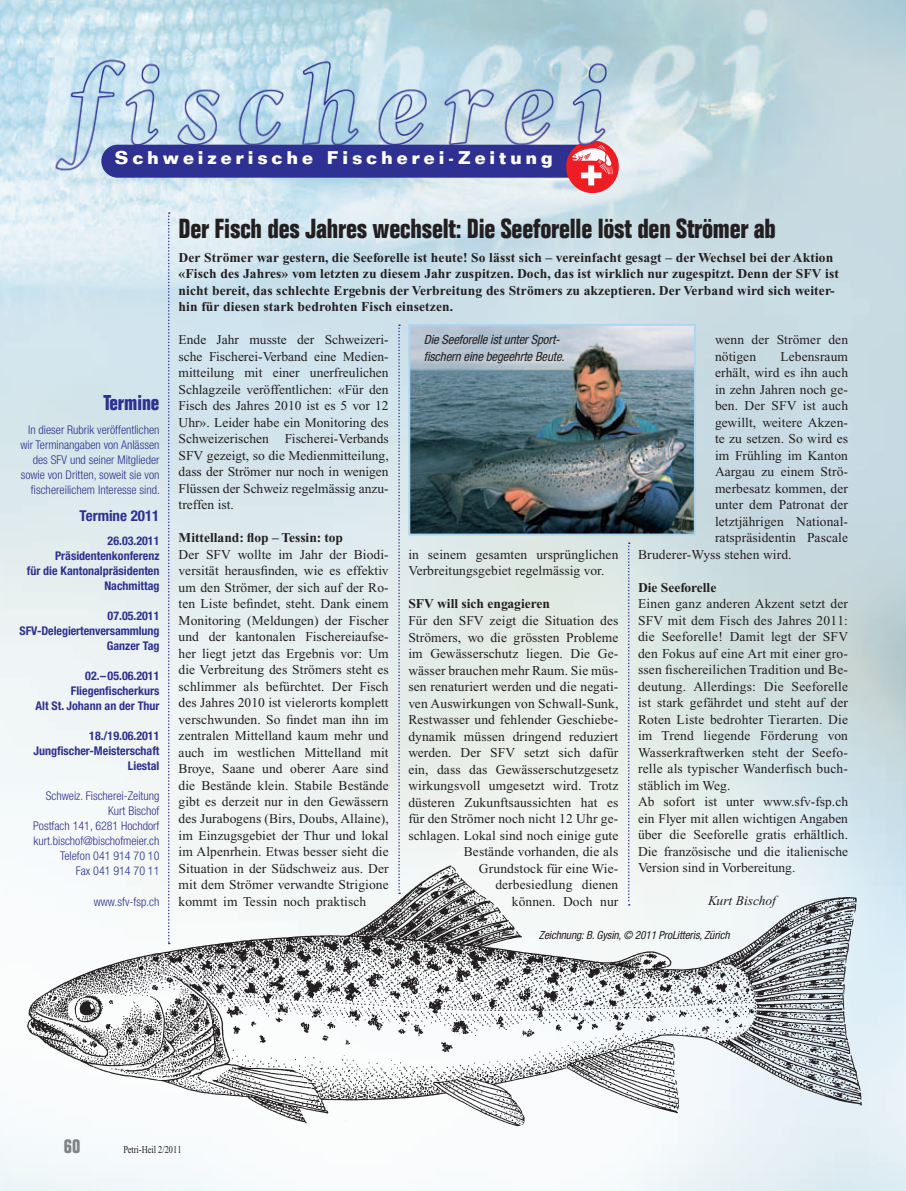
<style>
.page{position:relative;width:906px;height:1191px;background:#fff}
.page>*{position:absolute;margin:0;border:0;box-sizing:border-box;transform-origin:0 0}
.t1{font:700 condensed 27px "Folio";letter-spacing:-.01em;color:#231f20}
.t2{font:700 condensed 21px "Folio";color:#2e3092}
.t3{font:700 condensed 19.5px "Folio";color:#808285}
.t4{font:700 18px "Folio";letter-spacing:.215em;color:#fff}
.t5{font:700 condensed 15px "Helvetica Neue";color:#2e3092}
.t6{font:13.5px/16.5px "Times";letter-spacing:.01em;color:#231f20}
.t7{font:700 13.5px/16.5px "Times";letter-spacing:.01em;color:#231f20}
.t8{font:italic 13.5px "Times";color:#231f20}
.t9{font:italic condensed 12.75px/16.5px "Helvetica Neue";letter-spacing:-.01em;color:#231f20}
.t10{font:300 condensed 12px/15px "Helvetica Neue";color:#2e3092;text-align:right}
.t11{font:700 condensed 12px/15px "Helvetica Neue";color:#2e3092;text-align:right}
.t12{font:italic condensed 11.25px "Helvetica Neue";letter-spacing:-.01em;color:#231f20}
.t13{font:10.5px "Times";color:#231f20;scale:.8 1}
</style>
<div class="page">
<img style="left:0;top:0;width:906px;height:1191px">
<svg style="left:168px;top:212px;width:2px;height:612px"></svg>
<svg style="left:398px;top:324px;width:2px;height:500px"></svg>
<img style="left:5px;top:824px;width:901px;height:330px">
<svg style="left:628px;top:542px;width:2px;height:363px"></svg>
<img style="left:411px;top:327px;width:282px;height:205px">
<div style="left:408px;top:324px;width:288px;height:211px;border:2px solid #aad6f2"></div>
<svg style="left:101px;top:140px;width:518px;height:53px;background:#d8dce3"></svg>
<img style="left:39px;top:44px;width:579px;height:136px">
<h3 class="t4" style="left:115px;top:146px;width:439px">Schweizerische Fischerei-Zeitung</h3>
<h2 class="t2" style="left:103px;top:391px;width:57px">Termine</h2>
<p class="t10" style="left:20px;top:422px;width:141px">In dieser Rubrik veröffentlichen wir Terminangaben von Anlässen des SFV und seiner Mitglieder sowie von Dritten, soweit sie von fischereilichem Interesse sind.</p>
<p class="t5" style="left:80px;top:507px;width:81px">Termine 2011</p>
<p class="t11" style="left:27px;top:533px;width:134px">26.03.2011<br>Präsidentenkonferenz<br>für die Kantonalpräsidenten<br>Nachmittag</p>
<p class="t11" style="left:20px;top:608px;width:141px">07.05.2011<br>SFV-Delegiertenversammlung<br>Ganzer Tag</p>
<p class="t11" style="left:36px;top:668px;width:125px">02.– 05.06.2011<br>Fliegenfischerkurs<br>Alt St. Johann an der Thur</p>
<p class="t11" style="left:34px;top:728px;width:127px">18./19.06.2011<br>Jungfischer-Meisterschaft<br>Liestal</p>
<p class="t10" style="left:33px;top:788px;width:128px">Schweiz. Fischerei-Zeitung<br>Kurt Bischof<br>Postfach 141, 6281 Hochdorf kurt.bischof@bischofmeier.ch<br>Telefon 041 914 70 10<br>Fax 041 914 70 11</p>
<p class="t10" style="left:94px;top:893px;width:67px">www.sfv-fsp.ch</p>
<h1 class="t1" style="left:179px;top:213px;width:599px">Der Fisch des Jahres wechselt: Die Seeforelle löst den Strömer ab</h1>
<p class="t7" style="left:179px;top:249px;width:662px">Der Strömer war gestern, die Seeforelle ist heute! So lässt sich – vereinfacht gesagt – der Wechsel bei der Aktion «Fisch des Jahres» vom letzten zu diesem Jahr zuspitzen. Doch, das ist wirklich nur zugespitzt. Denn der SFV ist nicht bereit, das schlechte Ergebnis der Verbreitung des Strömers zu akzeptieren. Der Verband wird sich weiter&shy;hin für diesen stark bedrohten Fisch einsetzen.</p>
<p class="t6" style="left:179px;top:332px;width:212px;text-align:justify">Ende Jahr musste der Schweizeri&shy;sche Fischerei-Verband eine Medien&shy;mitteilung mit einer unerfreulichen Schlagzeile veröffentlichen: «Für den Fisch des Jahres 2010 ist es 5 vor 12<br>Uhr». Leider habe ein Monitoring des Schweizerischen Fischerei-Verbands SFV gezeigt, so die Medienmitteilung, dass der Strömer nur noch in wenigen Flüssen der Schweiz regelmässig anzu&shy;treffen ist.</p>
<p class="t7" style="left:179px;top:530px;width:166px">Mittelland: flop – Tessin: top</p>
<p class="t6" style="left:179px;top:546px;width:212px;text-align:justify">Der SFV wollte im Jahr der Biodi&shy;versität herausfinden, wie es effektiv um den Strömer, der sich auf der Ro&shy;ten Liste befindet, steht. Dank einem Monitoring (Meldungen) der Fischer und der kantonalen Fischereiaufse&shy;her liegt jetzt das Ergebnis vor: Um die Verbreitung des Strömers steht es schlimmer als befürchtet. Der Fisch des Jahres 2010 ist vielerorts komplett verschwunden. So findet man ihn im zentralen Mittelland kaum mehr und auch im westlichen Mittelland mit Broye, Saane und oberer Aare sind die Bestände klein. Stabile Bestände gibt es derzeit nur in den Gewässern des Jurabogens (Birs, Doubs, Allaine), im Einzugsgebiet der Thur und lokal im Alpenrhein. Etwas besser sieht die Situation in der Südschweiz aus. Der mit dem Strömer verwandte Strigione kommt im Tessin noch praktisch</p>
<p class="t6" style="left:715px;top:331px;width:135px">wenn der Strömer den nötigen</p>
<p class="t9" style="left:424px;top:331px;width:142px">Die Seeforelle ist unter Sport&shy;fischern eine begeehrte Beute.</p>
<p class="t6" style="left:780px;top:348px;width:69px">Lebensraum</p>
<p class="t6" style="left:715px;top:364px;width:135px">erhält, wird es ihn auch</p>
<p class="t6" style="left:715px;top:381px;width:135px">in zehn Jahren noch ge-</p>
<p class="t6" style="left:715px;top:397px;width:135px">ben. Der SFV ist auch</p>
<p class="t6" style="left:715px;top:414px;width:135px">gewillt, weitere Akzen-</p>
<p class="t6" style="left:715px;top:430px;width:135px">te zu setzen. So wird es</p>
<p class="t6" style="left:715px;top:447px;width:135px">im Frühling im Kanton</p>
<p class="t6" style="left:715px;top:463px;width:135px">Aargau zu einem Strö-</p>
<p class="t6" style="left:715px;top:480px;width:135px">merbesatz kommen, der</p>
<p class="t6" style="left:715px;top:496px;width:135px">unter dem Patronat der</p>
<p class="t6" style="left:715px;top:513px;width:135px">letztjährigen National-</p>
<p class="t6" style="left:715px;top:529px;width:135px">ratspräsidentin Pascale</p>
<p class="t6" style="left:638px;top:546px;width:155px">Bruderer-Wyss stehen wird.</p>
<p class="t7" style="left:638px;top:579px;width:80px">Die Seeforelle</p>
<p class="t6" style="left:638px;top:595px;width:212px">Einen ganz anderen Akzent setzt der SFV mit dem Fisch des Jahres 2011: die Seeforelle! Damit legt der SFV den Fokus auf eine Art mit einer gro&shy;ssen fischereilichen Tradition und Be&shy;deutung. Allerdings: Die Seeforelle ist stark gefährdet und steht auf der Roten Liste bedrohter Tierarten. Die im Trend liegende Förderung von Wasserkraftwerken steht der Seefo&shy;relle als typischer Wanderfisch buch&shy;stäblich im Weg.<br>Ab sofort ist unter www.sfv-fsp.ch ein Flyer mit allen wichtigen Angaben über die Seeforelle gratis erhältlich.<br>Die französische und die italienische Version sind in Vorbereitung.</p>
<p class="t8" style="left:708px;top:893px;width:69px">Kurt Bischof</p>
<p class="t12" style="left:539px;top:928px;width:192px">Zeichnung: B. Gysin, © 2011 ProLitteris, Zürich</p>
<p class="t6" style="left:408px;top:546px;width:212px">in seinem gesamten ursprünglichen<br>Verbreitungsgebiet regelmässig vor.</p>
<p class="t7" style="left:408px;top:596px;width:143px">SFV will sich engagieren</p>
<p class="t6" style="left:408px;top:612px;width:212px;text-align:right">Für den SFV zeigt die Situation des Strömers, wo die grössten Probleme im Gewässerschutz liegen. Die Ge&shy;wässer brauchen mehr Raum. Sie müs&shy;sen renaturiert werden und die negati&shy;ven Auswirkungen von Schwall-Sunk, Restwasser und fehlender Geschiebe&shy;dynamik müssen dringend reduziert werden. Der SFV setzt sich dafür ein, dass das Gewässerschutzgesetz wirkungsvoll umgesetzt wird. Trotz düsteren Zukunftsaussichten hat es für den Strömer noch nicht 12 Uhr ge&shy;schlagen. Lokal sind noch einige gute Bestände vorhanden, die als Grundstock für eine Wie&shy;derbesiedlung dienen<br>können. Doch nur</p>
<h3 class="t3" style="left:64px;top:1135px;width:18px">60</h3>
<p class="t13" style="left:123px;top:1144px;width:74px">Petri-Heil 2/2011</p>
</div>
